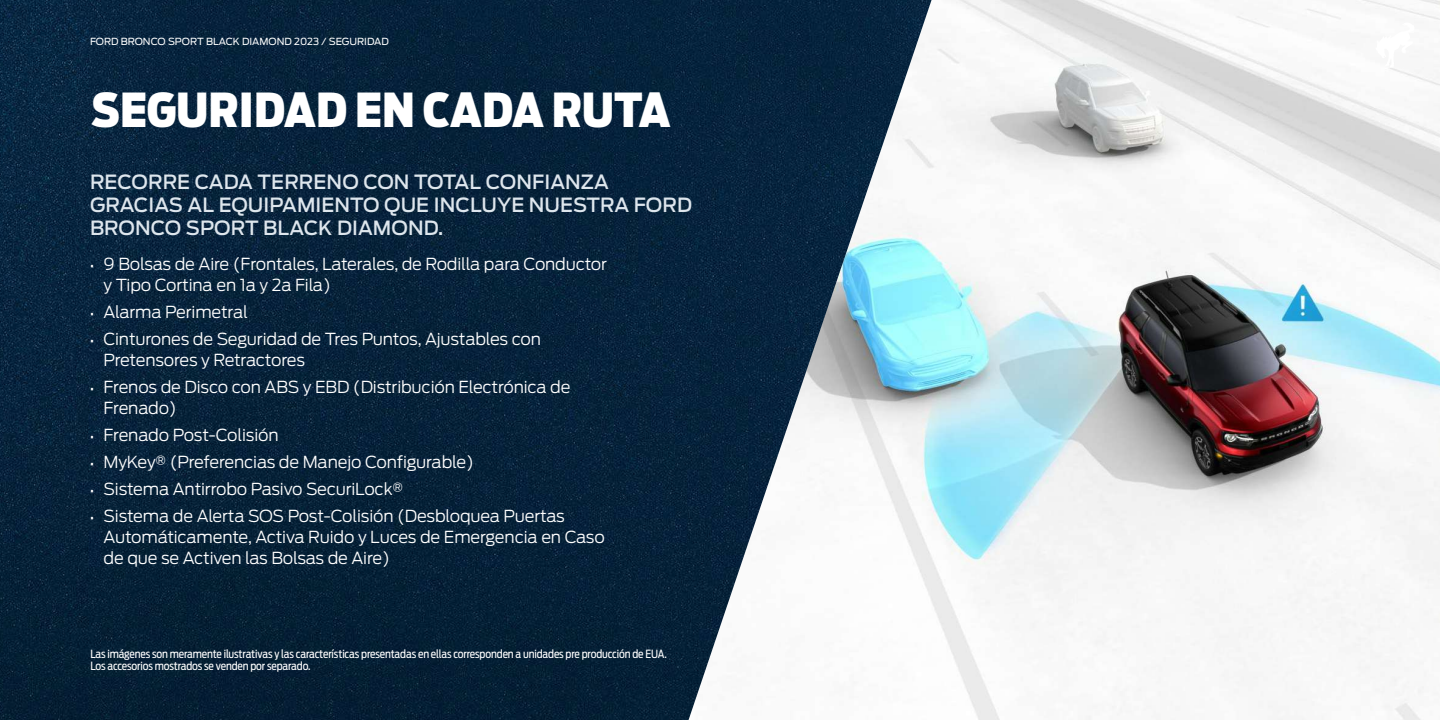
<style>
.page{position:relative;width:1440px;height:720px;background:#fff}
.page>*{position:absolute;margin:0;border:0;box-sizing:border-box;transform-origin:0 0}
.t1{font:900 46.5px "Ford Antenna Cond";color:#fff}
.t2{font:500 19.5px/23.2px "Ford Antenna";letter-spacing:.005em;color:#dee6ed}
.t3{font:300 16.5px/21px "Ford Antenna";letter-spacing:-.01em;color:#fff}
.t4{font:11.25px/12px "Ford Antenna Cond";letter-spacing:-.01em;color:#fff}
.t5{font:9.75px "Ford Antenna";color:#fff}
.s1{font-family:"Ford Antenna Cond";font-weight:500;font-size:12.75px}
</style>
<div class="page">
<img style="left:0;top:0;width:689px;height:720px">
<img style="left:689px;top:0;width:751px;height:720px">
<svg style="left:1375px;top:22px;width:40px;height:46px"></svg>
<p class="t5" style="left:90px;top:33px;width:300px">FORD BRONCO SPORT BLACK DIAMOND 2023 / SEGURIDAD</p>
<h1 class="t1" style="left:92px;top:67px;width:581px">SEGURIDAD EN CADA RUTA</h1>
<p class="t2" style="left:90px;top:168px;width:604px">RECORRE CADA TERRENO CON TOTAL CONFIANZA<br>GRACIAS AL EQUIPAMIENTO QUE INCLUYE NUESTRA FORD<br>BRONCO SPORT BLACK DIAMOND.</p>
<p class="t3" style="left:104px;top:252px;width:505px;text-indent:-14px"><span class="s1">•</span> 9 Bolsas de Aire (Frontales, Laterales, de Rodilla para Conductor y Tipo Cortina en 1a y 2a Fila)</p>
<p class="t3" style="left:90px;top:300px;width:159px"><span class="s1">•</span> Alarma Perimetral</p>
<p class="t3" style="left:104px;top:327px;width:439px;text-indent:-14px"><span class="s1">•</span> Cinturones de Seguridad de Tres Puntos, Ajustables con<br>Pretensores y Retractores</p>
<p class="t3" style="left:104px;top:375px;width:469px;text-indent:-14px"><span class="s1">•</span> Frenos de Disco con ABS y EBD (Distribución Electrónica de<br>Frenado)</p>
<p class="t3" style="left:90px;top:423px;width:190px"><span class="s1">•</span> Frenado Post-Colisión</p>
<p class="t3" style="left:90px;top:450px;width:385px"><span class="s1">•</span> MyKey® (Preferencias de Manejo Configurable)</p>
<p class="t3" style="left:90px;top:477px;width:315px"><span class="s1">•</span> Sistema Antirrobo Pasivo SecuriLock®</p>
<p class="t3" style="left:104px;top:504px;width:503px;text-indent:-14px"><span class="s1">•</span> Sistema de Alerta SOS Post-Colisión (Desbloquea Puertas<br>Automáticamente, Activa Ruido y Luces de Emergencia en Caso de que se Activen las Bolsas de Aire)</p>
<p class="t4" style="left:90px;top:647px;width:578px">Las imágenes son meramente ilustrativas y las características presentadas en ellas corresponden a unidades pre producción de EUA.<br>Los accesorios mostrados se venden por separado.</p>
</div>
